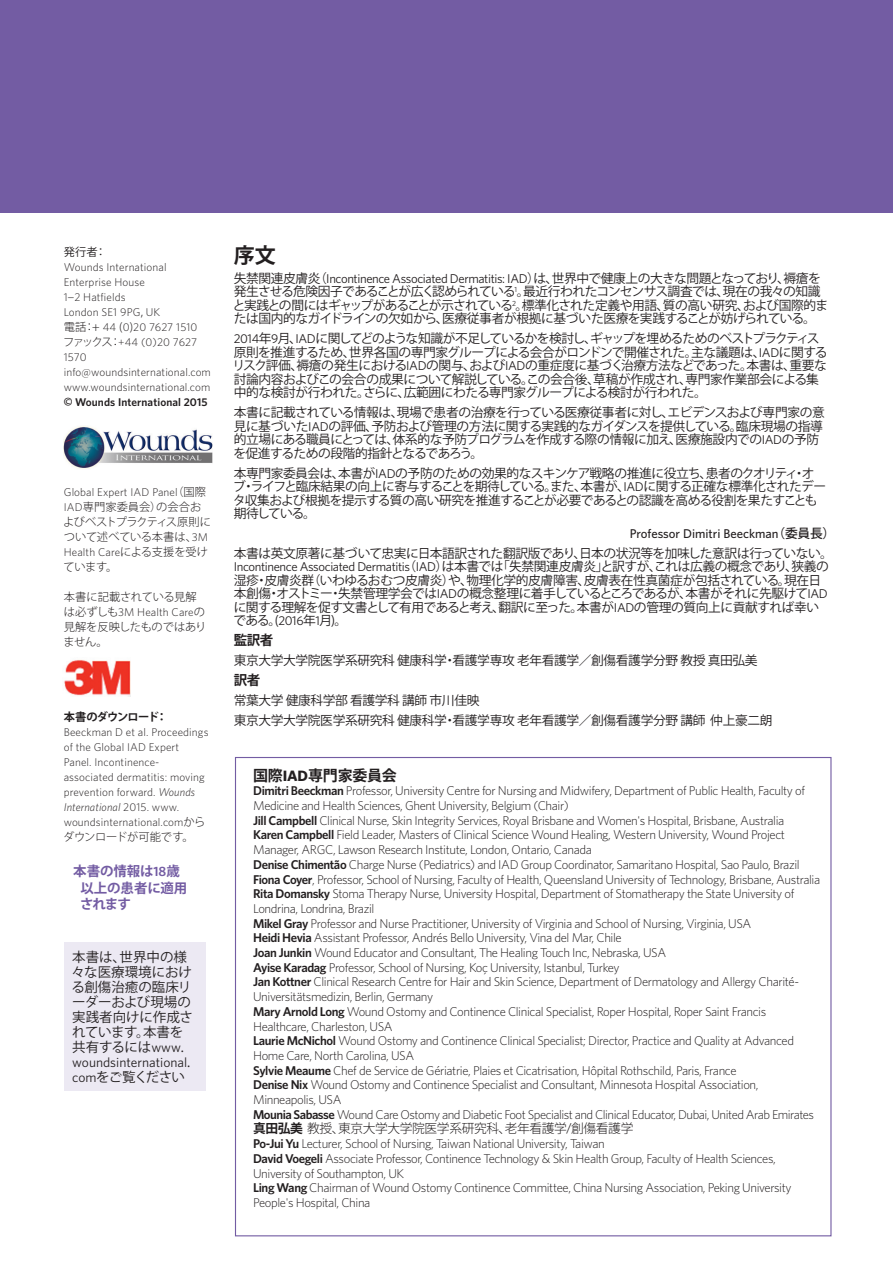
<style>
.page{position:relative;width:893px;height:1263px;background:#fff}
.page>*{position:absolute;margin:0;border:0;box-sizing:border-box;transform-origin:0 0}
.t1{font:700 21px "Koz Go Pr 6 N";color:#231f20}
.t2{font:700 15px "Koz Go Pr 6 N";letter-spacing:-.01em;color:#231f20}
.t3{font:13.5px/15px "Koz Go Pr 6 N";color:#231f20}
.t4{font:700 13.5px/16.5px "Koz Go Pr 6 N";letter-spacing:-.01em;color:#735ca3}
.t5{font:13.5px "Whitney";color:#231f20}
.t6{font:13.5px "Koz Go Pr 6 N";letter-spacing:-.065em;color:#231f20}
.t7{font:700 13.5px "Koz Go Pr 6 N";color:#231f20}
.t8{font:300 12.75px/14.7px "Whitney";letter-spacing:-.03em;color:#231f20}
.t9{font:12.75px/13.5px "Koz Go Pr 6 N";letter-spacing:-.03em;color:#231f20}
.t10{font:12.75px "Whitney";letter-spacing:-.03em;color:#231f20}
.t11{font:300 12.75px "Koz Go Pr 6 N";letter-spacing:-.03em;color:#231f20}
.t12{font:500 12.75px "Whitney";color:#231f20}
.t13{font:300 11.25px/15px "Whitney";letter-spacing:.01em;color:#231f20}
.t14{font:300 11.25px/15px "Koz Go Pr 6 N";letter-spacing:-.02em;color:#231f20}
.t15{font:700 11.25px "Koz Go Pr 6 N";letter-spacing:-.07em;color:#231f20}
.t16{font:11.25px "Koz Go Pr 6 N";color:#231f20}
.s1{font-family:"Koz Go Pr 6 N"}
.s2{font-family:"Koz Go Pr 6 N";font-weight:700}
.s3{font-weight:600}
.s4{font-family:"Whitney"}
.s5{font-style:italic}
.s6{font-family:"Whitney";font-weight:600}
.s7{font-weight:700}
</style>
<div class="page">
<div style="left:0;top:0;width:893px;height:213px;background:#735ca3"></div>
<img style="left:64px;top:426px;width:149px;height:43px">
<img style="left:64px;top:660px;width:66px;height:37px">
<div style="left:64px;top:942px;width:142px;height:148px;background:#ece9f3"></div>
<p class="t16" style="left:64px;top:245px;width:44px">発行者：</p>
<p class="t13" style="left:63px;top:259px;width:149px">Wounds International<br>Enterprise House<br>1<span class="s1">–</span>2 Hatfields<br>London SE1 9PG<span class="s1">,</span> UK<br><span class="s1">電話：+</span> 44 <span class="s1">(</span>0<span class="s1">)</span>20 7627 1510<br><span class="s1">ファックス：</span>+44 (0)20 7627<br>1570 info@woundsinternational.com www.woundsinternational.com <span class="s2">©</span> <span class="s3">Wounds International 2015</span></p>
<p class="t13" style="left:64px;top:484px;width:144px">Global Expert IAD Panel<span class="s1">（国際</span></p>
<p class="t14" style="left:63px;top:499px;width:149px"><span class="s4">IAD</span>専門家委員会）の会合およびベストプラクティス原則について述べている本書は、<span class="s4">3M</span></p>
<p class="t13" style="left:64px;top:544px;width:146px">Health Care<span class="s1">による支援を受け</span></p>
<p class="t14" style="left:63px;top:559px;width:56px">ています。</p>
<p class="t14" style="left:64px;top:589px;width:135px">本書に記載されている見解</p>
<p class="t13" style="left:64px;top:604px;width:143px"><span class="s1">は必ずしも</span>3M Health Care<span class="s1">の</span></p>
<p class="t14" style="left:63px;top:619px;width:145px">見解を反映したものではありません。</p>
<p class="t15" style="left:64px;top:710px;width:105px">本書のダウンロード：</p>
<p class="t13" style="left:64px;top:724px;width:146px">Beeckman D et al. Proceedings of the Global IAD Expert<br>Panel. Incontinence&shy;associated dermatitis: moving prevention forward. <span class="s5">Wounds<br>International</span> 2015. www. woundsinternational.com<span class="s1">から</span></p>
<p class="t14" style="left:63px;top:829px;width:132px">ダウンロードが可能です。</p>
<p class="t4" style="left:80px;top:863px;width:109px;text-indent:-7px">本書の情報は<span class="s6">18</span>歳以上の患者に適用されます</p>
<p class="t3" style="left:71px;top:949px;width:123px">本書は、世界中の様々な医療環境における創傷治癒の臨床リーダーおよび現場の実践者向けに作成されています。本書を共有するには<span class="s4">www</span>.</p>
<p class="t5" style="left:72px;top:1054px;width:119px">woundsinternational<span class="s1">.</span></p>
<p class="t6" style="left:72px;top:1069px;width:114px"><span class="s4">com</span>をご覧ください</p>
<h1 class="t1" style="left:234px;top:243px;width:43px">序文</h1>
<p class="t10" style="left:234px;top:271px;width:588px"><span class="s1">失禁関連皮膚炎（</span>Incontinence Associated Dermatitis: IAD<span class="s1">）は、世界中で健康上の大きな問題となっており、褥瘡を</span></p>
<p class="t9" style="left:233px;top:285px;width:597px">発生させる危険因子であることが広く認められている<sup>1</sup>。最近行われたコンセンサス調査では、現在の我々の知識と実践との間にはギャップがあることが示されている<sup>2</sup>。標準化された定義や用語、質の高い研究、および国際的または国内的なガイドラインの欠如から、医療従事者が根拠に基づいた医療を実践することが妨げられている。</p>
<p class="t9" style="left:233px;top:332px;width:596px"><span class="s4">2014</span>年<span class="s4">9</span>月、<span class="s4">IAD</span>に関してどのような知識が不足しているかを検討し、ギャップを埋めるためのベストプラクティス原則を推進するため、世界各国の専門家グループによる会合がロンドンで開催された。主な議題は、<span class="s4">IAD</span>に関するリスク評価、褥瘡の発生における<span class="s4">IAD</span>の関与、および<span class="s4">IAD</span>の重症度に基づく治療方法などであった。本書は、重要な討論内容およびこの会合の成果について解説している。この会合後、草稿が作成され、専門家作業部会による集中的な検討が行われた。さらに、広範囲にわたる専門家グループによる検討が行われた。</p>
<p class="t9" style="left:233px;top:406px;width:593px">本書に記載されている情報は、現場で患者の治療を行っている医療従事者に対し、エビデンスおよび専門家の意見に基づいた<span class="s4">IAD</span>の評価、予防および管理の方法に関する実践的なガイダンスを提供している。臨床現場の指導的立場にある職員にとっては、体系的な予防プログラムを作成する際の情報に加え、医療施設内での<span class="s4">IAD</span>の予防を促進するための段階的指針となるであろう。</p>
<p class="t9" style="left:233px;top:466px;width:595px">本専門家委員会は、本書が<span class="s4">IAD</span>の予防のための効果的なスキンケア戦略の推進に役立ち、患者のクオリティ・オブ・ライフと臨床結果の向上に寄与することを期待している。また、本書が、<span class="s4">IAD</span>に関する正確な標準化されたデータ収集および根拠を提示する質の高い研究を推進することが必要であるとの認識を高める役割を果たすことも期待している。</p>
<p class="t12" style="left:630px;top:526px;width:207px">Professor Dimitri Beeckman<span class="s1">（委員長）</span></p>
<p class="t9" style="left:233px;top:547px;width:601px">本書は英文原著に基づいて忠実に日本語訳された翻訳版であり、日本の状況等を加味した意訳は行っていない。<span class="s4">Incontinence Associated Dermatitis</span>（<span class="s4">IAD</span>）は本書では「失禁関連皮膚炎」と訳すが、これは広義の概念であり、狭義の湿疹・皮膚炎群（いわゆるおむつ皮膚炎）や、物理化学的皮膚障害、皮膚表在性真菌症が包括されている。現在日本創傷・オストミー・失禁管理学会では<span class="s4">IAD</span>の概念整理に着手しているところであるが、本書がそれに先駆けて<span class="s4">IAD</span>に関する理解を促す文書として有用であると考え、翻訳に至った。本書が<span class="s4">IAD</span>の管理の質向上に貢献すれば幸いである。(<span class="s4">2016</span>年<span class="s4">1</span>月)。</p>
<p class="t7" style="left:234px;top:633px;width:41px">監訳者</p>
<p class="t9" style="left:234px;top:654px;width:525px">東京大学大学院医学系研究科 健康科学・看護学専攻 老年看護学／創傷看護学分野 教授 真田弘美</p>
<p class="t7" style="left:234px;top:672px;width:28px">訳者</p>
<p class="t9" style="left:234px;top:690px;width:540px;line-height:20px">常葉大学 健康科学部 看護学科 講師 市川佳映<br>東京大学大学院医学系研究科 健康科学・看護学専攻 老年看護学／創傷看護学分野 講師 仲上豪二朗</p>
<p class="t2" style="left:253px;top:767px;width:145px">国際<span class="s4">IAD</span>専門家委員会</p>
<p class="t8" style="left:253px;top:783px;width:569px"><span class="s3">Dimitri Beeckman</span> Professor, University Centre for Nursing and Midwifery, Department of Public Health, Faculty of Medicine and Health Sciences, Ghent University, Belgium (Chair)<br><span class="s3">Jill Campbell</span> Clinical Nurse, Skin Integrity Services, Royal Brisbane and Women's Hospital, Brisbane, Australia<br><span class="s3">Karen Campbell</span> Field Leader, Masters of Clinical Science Wound Healing, Western University, Wound Project Manager, ARGC, Lawson Research Institute, London, Ontario, Canada<br><span class="s3">Denise Chimentão</span> Charge Nurse (Pediatrics) and IAD Group Coordinator, Samaritano Hospital, Sao Paulo, Brazil <span class="s3">Fiona Coyer</span>, Professor, School of Nursing, Faculty of Health, Queensland University of Technology, Brisbane, Australia <span class="s3">Rita Domansky</span> Stoma Therapy Nurse, University Hospital, Department of Stomatherapy the State University of Londrina, Londrina, Brazil<br><span class="s3">Mikel Gray</span> Professor and Nurse Practitioner, University of Virginia and School of Nursing, Virginia, USA<br><span class="s3">Heidi Hevia</span> Assistant Professor, Andrés Bello University, Vina del Mar, Chile<br><span class="s3">Joan Junkin</span> Wound Educator and Consultant, The Healing Touch Inc, Nebraska, USA<br><span class="s3">Ayise Karadag</span> Professor, School of Nursing, Koç University, Istanbul, Turkey<br><span class="s3">Jan Kottner</span> Clinical Research Centre for Hair and Skin Science, Department of Dermatology and Allergy Charité-Universitätsmedizin, Berlin, Germany<br><span class="s3">Mary Arnold Long</span> Wound Ostomy and Continence Clinical Specialist, Roper Hospital, Roper Saint Francis Healthcare, Charleston, USA<br><span class="s3">Laurie McNichol</span> Wound Ostomy and Continence Clinical Specialist; Director, Practice and Quality at Advanced Home Care, North Carolina, USA<br><span class="s3">Sylvie Meaume</span> Chef de Service de Gériatrie, Plaies et Cicatrisation, Hôpital Rothschild, Paris, France<br><span class="s3">Denise Nix</span> Wound Ostomy and Continence Specialist and Consultant, Minnesota Hospital Association, Minneapolis, USA<br><span class="s3">Mounia Sabasse</span> Wound Care Ostomy and Diabetic Foot Specialist and Clinical Educator, Dubai, United Arab Emirates</p>
<p class="t11" style="left:253px;top:1121px;width:382px"><span class="s7">真田弘美</span> 教授、東京大学大学院医学系研究科、老年看護学/創傷看護学</p>
<p class="t8" style="left:253px;top:1136px;width:540px"><span class="s3">Po-Jui Yu</span> Lecturer, School of Nursing, Taiwan National University, Taiwan<br><span class="s3">David Voegeli</span> Associate Professor, Continence Technology &amp; Skin Health Group, Faculty of Health Sciences, University of Southampton, UK<br><span class="s3">Ling Wang</span> Chairman of Wound Ostomy Continence Committee, China Nursing Association, Peking University People's Hospital, China</p>
</div>
